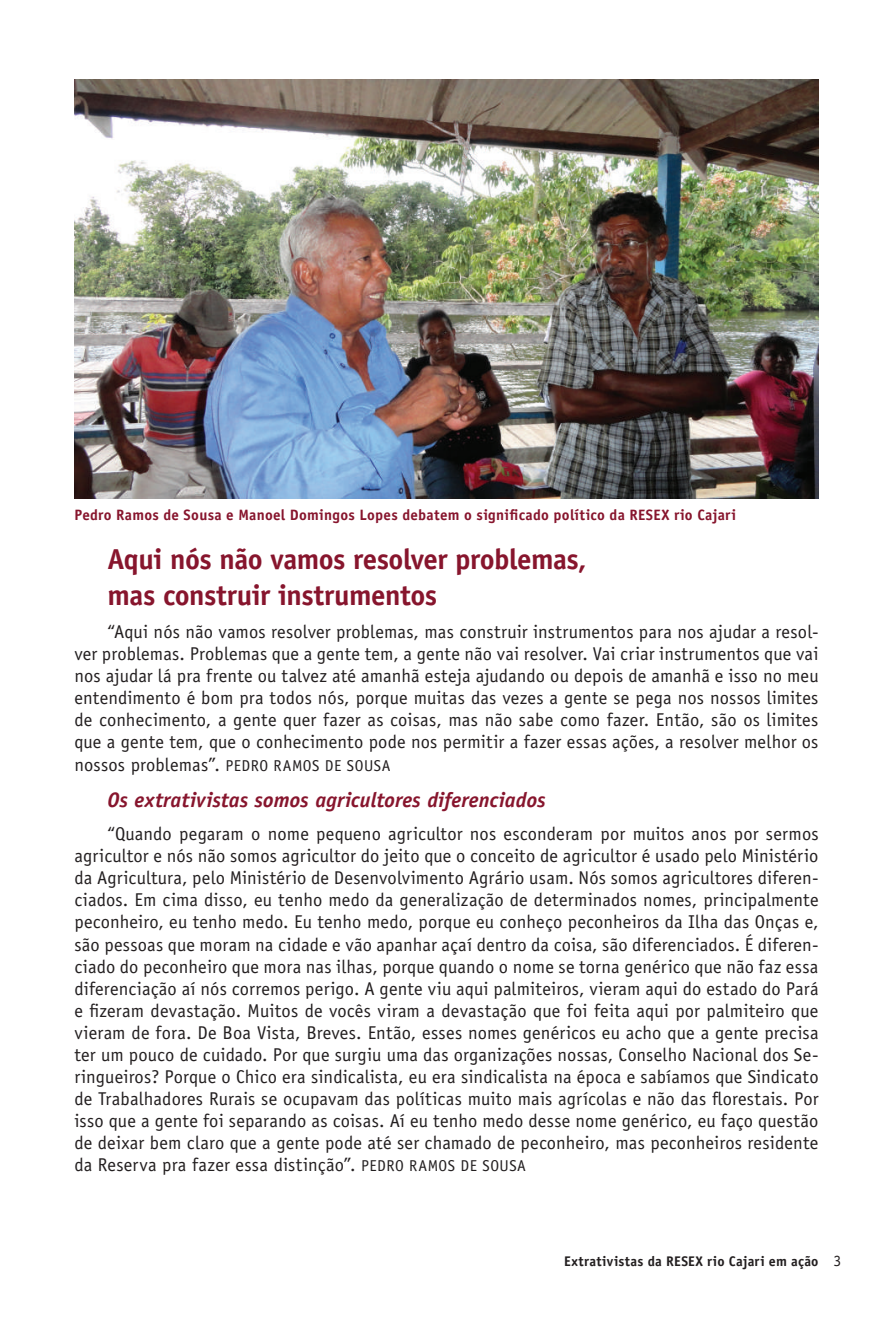
<style>
.page{position:relative;width:893px;height:1340px;background:#fff}
.page>*{position:absolute;margin:0;border:0;box-sizing:border-box;transform-origin:0 0}
.t1{font:700 28.88px/36.8px "Officina Sans";letter-spacing:-.02em;color:#87152d}
.t2{font:italic 700 21px "Officina Sans";letter-spacing:.005em;color:#87152d}
.t3{font:18.55px/22.1px "Officina Sans";letter-spacing:.01em;color:#231f20;text-align:justify}
.t4{font:700 15.05px "Officina Sans";letter-spacing:.02em;color:#87152d}
.t5{font:700 14px "Officina Sans";letter-spacing:.02em;color:#231f20}
.s1{font-size:15.75px}
.s2{font-weight:400;font-size:15.75px}
</style>
<div class="page">
<img style="left:74px;top:79px;width:745px;height:419px">
<p class="t4" style="left:74px;top:505px;width:663px">Pedro Ramos de Sousa e Manoel Domingos Lopes debatem o significado político da RESEX rio Cajari</p>
<h1 class="t1" style="left:107px;top:540px;width:481px">Aqui nós não vamos resolver problemas, mas construir instrumentos</h1>
<p class="t3" style="left:74px;top:621px;width:746px;text-indent:33px">“Aqui nós não vamos resolver problemas, mas construir instrumentos para nos ajudar a resol&shy;ver problemas. Problemas que a gente tem, a gente não vai resolver. Vai criar instrumentos que vai nos ajudar lá pra frente ou talvez até amanhã esteja ajudando ou depois de amanhã e isso no meu entendimento é bom pra todos nós, porque muitas das vezes a gente se pega nos nossos limites de conhecimento, a gente quer fazer as coisas, mas não sabe como fazer. Então, são os limites que a gente tem, que o conhecimento pode nos permitir a fazer essas ações, a resolver melhor os nossos problemas”. <span class="s1">PEDRO RAMOS DE SOUSA</span></p>
<p class="t2" style="left:107px;top:787px;width:440px">Os extrativistas somos agricultores diferenciados</p>
<p class="t3" style="left:74px;top:823px;width:746px;text-indent:33px">“Quando pegaram o nome pequeno agricultor nos esconderam por muitos anos por sermos agricultor e nós não somos agricultor do jeito que o conceito de agricultor é usado pelo Ministério da Agricultura, pelo Ministério de Desenvolvimento Agrário usam. Nós somos agricultores diferen&shy;ciados. Em cima disso, eu tenho medo da generalização de determinados nomes, principalmente peconheiro, eu tenho medo. Eu tenho medo, porque eu conheço peconheiros da Ilha das Onças e, são pessoas que moram na cidade e vão apanhar açaí dentro da coisa, são diferenciados. É diferen&shy;ciado do peconheiro que mora nas ilhas, porque quando o nome se torna genérico que não faz essa diferenciação aí nós corremos perigo. A gente viu aqui palmiteiros, vieram aqui do estado do Pará e fizeram devastação. Muitos de vocês viram a devastação que foi feita aqui por palmiteiro que vieram de fora. De Boa Vista, Breves. Então, esses nomes genéricos eu acho que a gente precisa ter um pouco de cuidado. Por que surgiu uma das organizações nossas, Conselho Nacional dos Se&shy;ringueiros? Porque o Chico era sindicalista, eu era sindicalista na época e sabíamos que Sindicato de Trabalhadores Rurais se ocupavam das políticas muito mais agrícolas e não das florestais. Por isso que a gente foi separando as coisas. Aí eu tenho medo desse nome genérico, eu faço questão de deixar bem claro que a gente pode até ser chamado de peconheiro, mas peconheiros residente da Reserva pra fazer essa distinção”. <span class="s1">PEDRO RAMOS DE SOUSA</span></p>
<p class="t5" style="left:564px;top:1251px;width:279px">Extrativistas da RESEX rio Cajari em ação <span class="s2">3</span></p>
</div>
